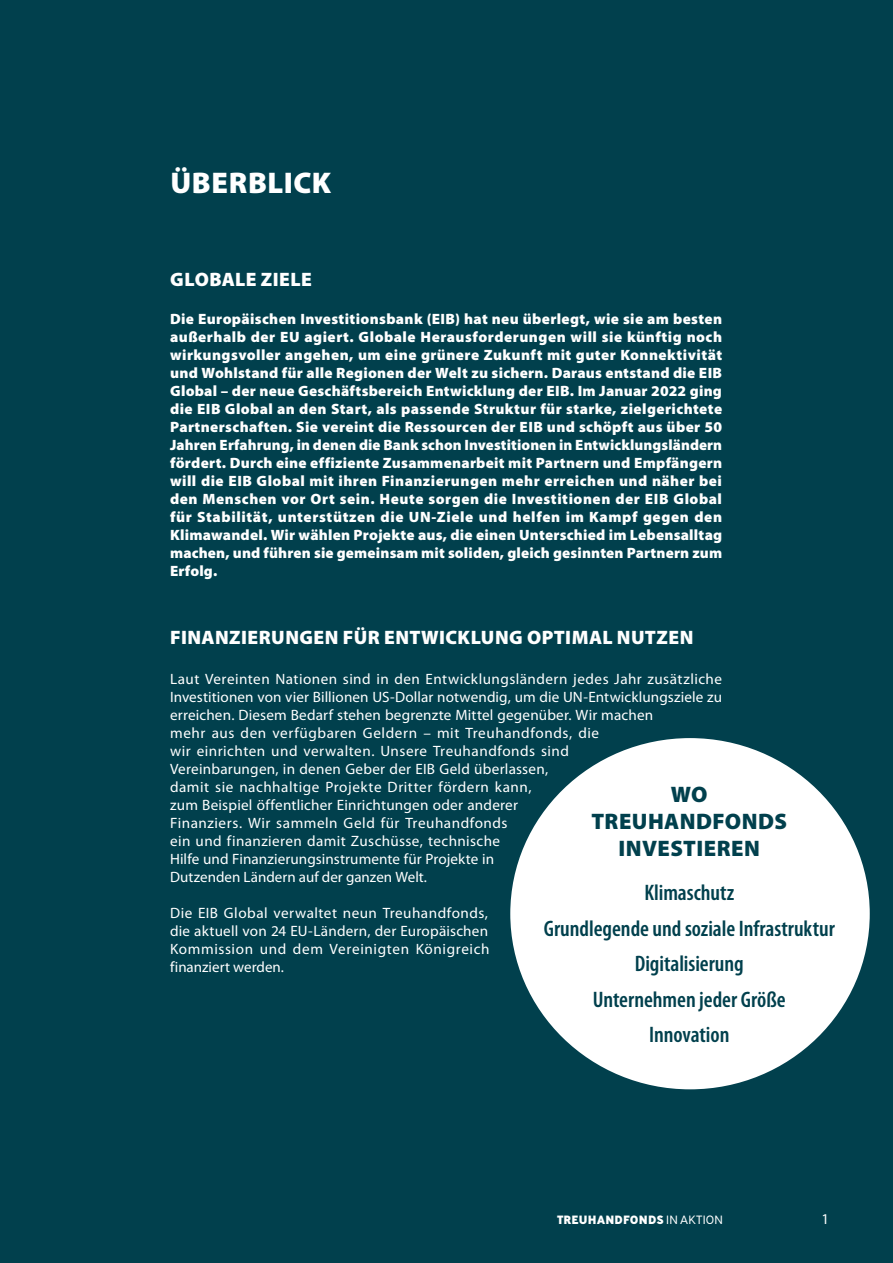
<style>
.page{position:relative;width:893px;height:1263px;background:#01404d}
.page>*{position:absolute;margin:0;border:0;box-sizing:border-box;transform-origin:0 0}
.TITRE_CHAPITRE{font:900 30px "Myriad Pro";letter-spacing:.02em;color:#fff}
.TEXT_BUBBLES{font:600 condensed 22.5px "Myriad Pro";color:#01404d}
.TITRE_BUBBLES{font:900 22.5px/27px "Myriad Pro";letter-spacing:.02em;color:#01404d;text-align:center}
.SOUS_TITRES{font:900 19.5px "Myriad Pro";letter-spacing:.025em;color:#fff}
._02-INTRODUCTION_CHA{font:900 15px/18px "Myriad Pro";letter-spacing:.01em;color:#fff;text-align:justify}
.TEXTE{font:15px/18px "Myriad Pro";letter-spacing:.02em;color:#fff}
.t1{font:800 12px "Ministry";letter-spacing:.01em;color:#fff}
.s1{font-weight:300}
</style>
<div class="page">
<div style="left:510px;top:738px;width:360px;height:351px;background:#fff;border-radius:50%"></div>
<p class="TITRE_CHAPITRE" style="left:170px;top:165px;width:162px">ÜBERBLICK</p>
<p class="SOUS_TITRES" style="left:170px;top:268px;width:143px">GLOBALE ZIELE</p>
<p class="_02-INTRODUCTION_CHA" style="left:170px;top:310px;width:554px">Die Europäischen Investitionsbank (EIB) hat neu überlegt, wie sie am besten außerhalb der EU agiert. Globale Herausforderungen will sie künftig noch wirkungsvoller angehen, um eine grünere Zukunft mit guter Konnektivität und Wohlstand für alle Regionen der Welt zu sichern. Daraus entstand die EIB Global – der neue Geschäftsbereich Entwicklung der EIB. Im Januar 2022 ging die EIB Global an den Start, als passende Struktur für starke, zielgerichtete Partnerschaften. Sie vereint die Ressourcen der EIB und schöpft aus über 50<br>Jahren Erfahrung, in denen die Bank schon Investitionen in Entwicklungsländern fördert. Durch eine effiziente Zusammenarbeit mit Partnern und Empfängern will die EIB Global mit ihren Finanzierungen mehr erreichen und näher bei den Menschen vor Ort sein. Heute sorgen die Investitionen der EIB Global für Stabilität, unterstützen die UN-Ziele und helfen im Kampf gegen den Klimawandel. Wir wählen Projekte aus, die einen Unterschied im Lebensalltag machen, und führen sie gemeinsam mit soliden, gleich gesinnten Partnern zum Erfolg.</p>
<p class="SOUS_TITRES" style="left:170px;top:626px;width:525px">FINANZIERUNGEN FÜR ENTWICKLUNG OPTIMAL NUTZEN</p>
<p class="TEXTE" style="left:170px;top:670px;width:554px">Laut Vereinten Nationen sind in den Entwicklungsländern jedes Jahr zusätzliche Investitionen von vier Billionen US-Dollar notwendig, um die UN-Entwicklungsziele zu erreichen. Diesem Bedarf stehen begrenzte Mittel gegenüber. Wir machen<br>mehr aus den verfügbaren Geldern – mit Treuhandfonds, die<br>wir einrichten und verwalten. Unsere Treuhandfonds sind<br>Vereinbarungen, in denen Geber der EIB Geld überlassen,<br>damit sie nachhaltige Projekte Dritter fördern kann,<br>zum Beispiel öffentlicher Einrichtungen oder anderer<br>Finanziers. Wir sammeln Geld für Treuhandfonds<br>ein und finanzieren damit Zuschüsse, technische<br>Hilfe und Finanzierungsinstrumente für Projekte in<br>Dutzenden Ländern auf der ganzen Welt.</p>
<p class="TEXTE" style="left:170px;top:904px;width:321px;text-align:justify">Die EIB Global verwaltet neun Treuhandfonds, die aktuell von 24 EU-Ländern, der Europäischen Kommission und dem Vereinigten Königreich finanziert werden.</p>
<p class="TITRE_BUBBLES" style="left:591px;top:781px;width:197px">WO<br>TREUHANDFONDS<br>INVESTIEREN</p>
<p class="TEXT_BUBBLES" style="left:644px;top:880px;width:91px">Klimaschutz</p>
<p class="TEXT_BUBBLES" style="left:544px;top:916px;width:293px">Grundlegende und soziale Infrastruktur</p>
<p class="TEXT_BUBBLES" style="left:635px;top:951px;width:111px">Digitalisierung</p>
<p class="TEXT_BUBBLES" style="left:593px;top:987px;width:194px">Unternehmen jeder Größe</p>
<p class="TEXT_BUBBLES" style="left:649px;top:1022px;width:82px">Innovation</p>
<p class="t1" style="left:557px;top:1212px;width:167px">TREUHANDFONDS <span class="s1">IN AKTION</span></p>
<p class="TEXTE" style="left:821px;top:1210px;width:9px">1</p>
</div>
